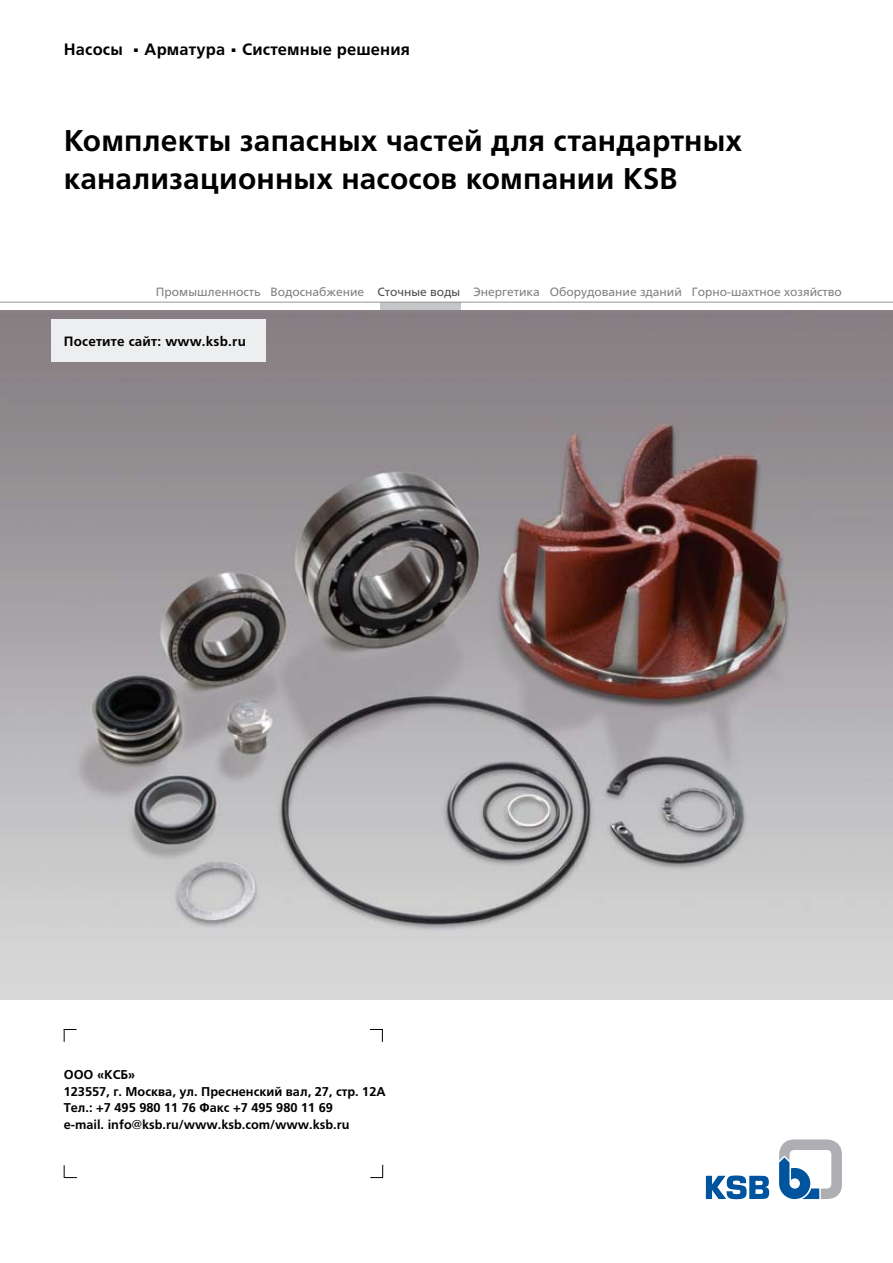
<style>
.page{position:relative;width:893px;height:1263px;background:#fff}
.page>*{position:absolute;margin:0;border:0;box-sizing:border-box;transform-origin:0 0}
.t1{font:700 30px/37.5px "Frutiger LTCYR";letter-spacing:.005em;color:#000}
.t2{font:700 16.5px "Frutiger LTCYR";letter-spacing:.01em;color:#000}
.t3{font:700 13.5px "Frutiger LTCYR";letter-spacing:.015em;color:#000}
.t4{font:700 12.75px/16.5px "Frutiger LTCYR";color:#000}
.t5{font:12px "Frutiger LTCYR";color:#818084}
.s1{color:#504f53}
</style>
<div class="page">
<div style="left:380px;top:302px;width:80px;height:8px;background:#c3c5c7"></div>
<img style="left:0;top:310px;width:893px;height:689px">
<svg style="left:779px;top:1139px;width:63px;height:60px"></svg>
<svg style="left:706px;top:1175px;width:63px;height:24px"></svg>
<hr style="left:0;top:302px;width:893px;height:1px;background:#97979b">
<div style="left:51px;top:319px;width:214px;height:42px;background:#edeeef"></div>
<svg style="left:64px;top:1029px;width:13px;height:13px"></svg>
<svg style="left:370px;top:1029px;width:13px;height:13px"></svg>
<svg style="left:64px;top:1165px;width:13px;height:13px"></svg>
<svg style="left:370px;top:1165px;width:13px;height:13px"></svg>
<p class="t2" style="left:64px;top:40px;width:348px">Насосы <sup>.</sup> Арматура <sup>.</sup> Системные решения</p>
<h1 class="t1" style="left:64px;top:122px;width:680px">Комплекты запасных частей для стандартных канализационных насосов компании KSB</h1>
<p class="t5" style="left:156px;top:285px;width:687px">Промышленность Водоснабжение <span class="s1">Сточные воды</span> Энергетика Оборудование зданий Горно-шахтное хозяйство</p>
<p class="t3" style="left:64px;top:334px;width:184px">Посетите сайт: www.ksb.ru</p>
<p class="t4" style="left:64px;top:1066px;width:323px">ООО «КСБ»<br>123557, г. Москва, yл. Пpecнeнcкий вал, 27, cтp. 12A Teл.: +7 495 980 11 76 Фaкc +7 495 980 11 69<br>e-mail. info@ksb.ru/www.ksb.com/www.ksb.ru</p>
</div>
